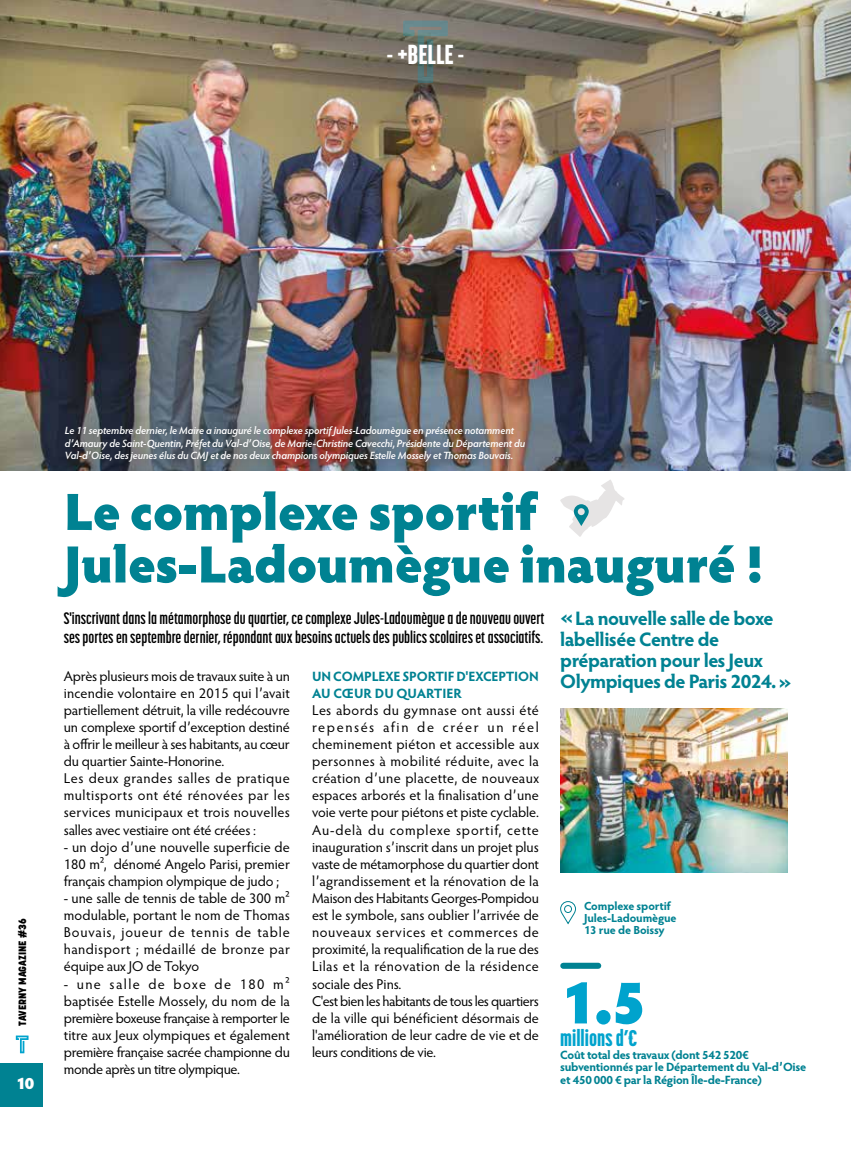
<style>
.page{position:relative;width:851px;height:1149px;background:#fff}
.page>*{position:absolute;margin:0;border:0;box-sizing:border-box;transform-origin:0 0}
.t1{font:900 60.75px "Hypatia Sans Pro";color:#00a3cd}
.t2{font:900 52.5px/52.5px "Hypatia Sans Pro";letter-spacing:-.01em;color:#008292}
.t3{font:800 27.15px "Korolev Compressed";color:#fff}
.t4{font:800 22.5px "Korolev Compressed";color:#00a3cd}
.t5{font:700 19.5px/21px "Hypatia Sans Pro";letter-spacing:-.025em;color:#008292}
.t6{font:700 16.5px/19.5px "Korolev Compressed";color:#000}
.t7{font:900 16.5px "Hypatia Sans Pro";color:#fff}
.t8{font:14.25px/17.1px "Hypatia Sans Pro";color:#000;text-align:justify}
.t9{font:700 13.5px/16.2px "Hypatia Sans Pro";letter-spacing:-.005em;color:#008292}
.t10{font:700 12px/12.8px "Hypatia Sans Pro";letter-spacing:-.02em;color:#008292}
.t11{font:700 11.7px/11.7px "Hypatia Sans Pro";letter-spacing:-.01em;color:#008292}
.t12{font:italic 600 10.5px/12.6px "Hypatia Sans Pro";letter-spacing:-.01em;color:#fff}
.t13{font:800 10.5px "Korolev";color:#000}
</style>
<div class="page">
<img style="left:0;top:0;width:850px;height:470px">
<svg style="left:403px;top:21px;width:45px;height:62px;background:#69746e"></svg>
<div style="left:59px;top:419px;width:475px;height:52px;background:#000;opacity:.15"></div>
<div style="left:563px;top:962px;width:35px;height:6px;background:#008292"></div>
<img style="left:560px;top:708px;width:227px;height:164px">
<svg style="left:560px;top:901px;width:16px;height:22px"></svg>
<svg style="left:560px;top:480px;width:64px;height:56px"></svg>
<svg style="left:16px;top:1035px;width:13px;height:17px"></svg>
<div style="left:0;top:1062px;width:43px;height:44px;background:#008292"></div>
<h3 class="t3" style="left:387px;top:38px;width:79px">-+BELLE -</h3>
<p class="t13" style="left:16px;top:1025px;width:109px;rotate:-90deg">TAVERNY MAGAZINE #36</p>
<p class="t7" style="left:16px;top:1070px;width:20px">10</p>
<p class="t12" style="left:65px;top:423px;width:462px">Le 11 septembre dernier, le Maire a inauguré le complexe sportif Jules-Ladoumègue en présence notamment d’Amaury de Saint-Quentin, Préfet du Val-d’Oise, de Marie-Christine Cavecchi, Présidente du Département du<br>Val-d’Oise, des jeunes élus du CMJ et de nos deux champions olympiques Estelle Mossely et Thomas Bouvais.</p>
<h2 class="t2" style="left:64px;top:482px;width:701px">Le complexe sportif<br>Jules-Ladoumègue inauguré!</h2>
<p class="t6" style="left:64px;top:607px;width:482px">S'inscrivant dans la métamorphose du quartier, ce complexe Jules-Ladoumègue a de nouveau ouvert ses portes en septembre dernier, répondant aux besoins actuels des publics scolaires et associatifs.</p>
<p class="t8" style="left:64px;top:666px;width:227px;text-align:left">Après plusieurs mois de travaux suite à un incendie volontaire en 2015 qui l’avait partiellement détruit, la ville redécouvre un complexe sportif d’exception destiné à offrir le meilleur à ses habitants, au cœur du quartier Sainte-Honorine.<br>Les deux grandes salles de pratique multisports ont été rénovées par les services municipaux et trois nouvelles salles avec vestiaire ont été créées :</p>
<p class="t8" style="left:64px;top:837px;width:227px">- un dojo d’une nouvelle superficie de 180 m², dénomé Angelo Parisi, premier français champion olympique de judo ;</p>
<p class="t8" style="left:64px;top:888px;width:227px">- une salle de tennis de table de 300 m² modulable, portant le nom de Thomas Bouvais, joueur de tennis de table handisport ; médaillé de bronze par équipe aux JO de Tokyo</p>
<p class="t8" style="left:64px;top:974px;width:227px">- une salle de boxe de 180 m² baptisée Estelle Mossely, du nom de la première boxeuse française à remporter le titre aux Jeux olympiques et également première française sacrée championne du monde après un titre olympique.</p>
<h3 class="t5" style="left:560px;top:606px;width:233px">«La nouvelle salle de boxe labellisée Centre de préparation pour les Jeux<br>Olympiques de Paris 2024.»</h3>
<p class="t9" style="left:312px;top:667px;width:228px">UN COMPLEXE SPORTIF D'EXCEPTION<br>AU CŒUR DU QUARTIER</p>
<p class="t8" style="left:312px;top:700px;width:228px;text-align:left">Les abords du gymnase ont aussi été repensés afin de créer un réel cheminement piéton et accessible aux personnes à mobilité réduite, avec la création d’une placette, de nouveaux espaces arborés et la finalisation d’une voie verte pour piétons et piste cyclable.<br>Au-delà du complexe sportif, cette inauguration s’inscrit dans un projet plus vaste de métamorphose du quartier dont l’agrandissement et la rénovation de la Maison des Habitants Georges-Pompidou est le symbole, sans oublier l’arrivée de nouveaux services et commerces de proximité, la requalification de la rue des Lilas et la rénovation de la résidence sociale des Pins.<br>C'est bien les habitants de tous les quartiers de la ville qui bénéficient désormais de l'amélioration de leur cadre de vie et de leurs conditions de vie.</p>
<p class="t11" style="left:584px;top:899px;width:94px">Complexe sportif<br>Jules-Ladoumègue<br>13 rue de Boissy</p>
<h1 class="t1" style="left:560px;top:957px;width:88px">1.5</h1>
<h3 class="t4" style="left:560px;top:1024px;width:78px">millions d’€</h3>
<p class="t10" style="left:560px;top:1047px;width:247px">Coût total des travaux (dont 542 520€ subventionnés par le Département du Val-d’Oise et 450 000 € par la Région Île-de-France)</p>
</div>
